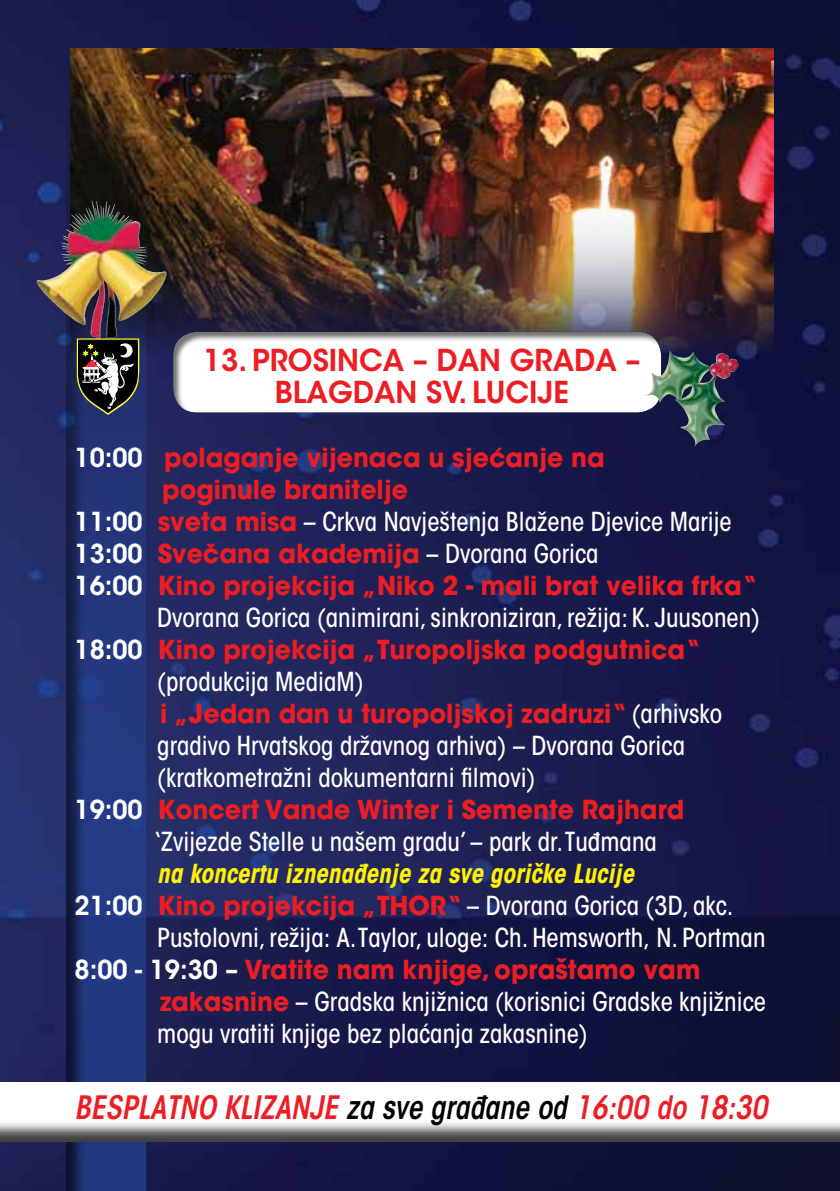
<style>
.page{position:relative;width:840px;height:1191px;background:#fff}
.page>*{position:absolute;margin:0;border:0;box-sizing:border-box;transform-origin:0 0}
.t1{font:italic 600 condensed 32px "ITC Avant Garde Std";color:#ed1d24;scale:.94 1}
.t2{font:600 30px/32px "ITC Avant Garde Std";color:#ed1d24;text-align:center}
.t3{font:500 condensed 26px "ITC Avant Garde Std";color:#fff}
.t4{font:700 26px "ITC Avant Garde Std";color:#ed1d24}
.t5{font:italic 700 condensed 26px "ITC Avant Garde Std";color:#fff200}
.s1{font-weight:600;color:#fff}
.s2{font-weight:600;font-stretch:normal}
.s3{font-weight:700;font-stretch:normal;color:#ed1d24}
.s4{font-weight:500;font-stretch:condensed;color:#fff}
.s5{color:#000}
</style>
<div class="page">
<img style="left:0;top:0;width:839px;height:1191px">
<div style="left:64px;top:0;width:83px;height:1191px;background:#000;opacity:.75"></div>
<img style="left:70px;top:49px;width:703px;height:304px">
<div style="left:0;top:1079px;width:839px;height:64px;background:#000;opacity:.75"></div>
<div style="left:170px;top:328px;width:492px;height:86px;background:#000;opacity:.55"></div>
<img style="left:79px;top:201px;width:16px;height:22px">
<svg style="left:76px;top:338px;width:64px;height:77px;background:#4a4a47"></svg>
<img style="left:644px;top:350px;width:95px;height:97px">
<p class="t2" style="left:203px;top:344px;width:438px">13. PROSINCA – DAN GRADA –<br>BLAGDAN SV. LUCIJE</p>
<p class="t4" style="left:74px;top:440px;width:531px"><span class="s1">10:00</span> polaganje vijenaca u sjećanje na</p>
<p class="t4" style="left:162px;top:472px;width:247px">poginule branitelje</p>
<p class="t3" style="left:74px;top:505px;width:658px"><span class="s2">11:00</span> <span class="s3">sveta misa</span> – Crkva Navještenja Blažene Djevice Marije</p>
<p class="t4" style="left:74px;top:536px;width:525px"><span class="s1">13:00</span> Svečana akademija <span class="s4">– Dvorana Gorica</span></p>
<p class="t4" style="left:74px;top:568px;width:682px"><span class="s1">16:00</span> Kino projekcija „Niko 2 - mali brat velika frka“</p>
<p class="t3" style="left:157px;top:602px;width:604px">Dvorana Gorica (animirani, sinkroniziran, režija: K. Juusonen)</p>
<p class="t4" style="left:74px;top:632px;width:625px"><span class="s1">18:00</span> Kino projekcija „Turopoljska podgutnica“</p>
<p class="t3" style="left:157px;top:666px;width:208px">(produkcija MediaM)</p>
<p class="t4" style="left:160px;top:696px;width:563px">i „Jedan dan u turopoljskoj zadruzi“ <span class="s4">(arhivsko</span></p>
<p class="t3" style="left:157px;top:730px;width:529px">gradivo Hrvatskog državnog arhiva) – Dvorana Gorica</p>
<p class="t3" style="left:157px;top:762px;width:379px">(kratkometražni dokumentarni filmovi)</p>
<p class="t4" style="left:74px;top:792px;width:611px"><span class="s1">19:00</span> Koncert Vande Winter i Semente Rajhard</p>
<p class="t3" style="left:155px;top:826px;width:503px">‘Zvijezde Stelle u našem gradu’ – park dr. Tuđmana</p>
<p class="t5" style="left:157px;top:857px;width:478px">na koncertu iznenađenje za sve goričke Lucije</p>
<p class="t3" style="left:74px;top:890px;width:660px"><span class="s2">21:00</span> <span class="s3">Kino projekcija „THOR“</span> – Dvorana Gorica (3D, akc.</p>
<p class="t3" style="left:157px;top:922px;width:609px">Pustolovni, režija: A.Taylor, uloge: Ch. Hemsworth, N. Portman</p>
<p class="t4" style="left:74px;top:953px;width:627px"><span class="s1">8:00 - 19:30 –</span> Vratite nam knjige, opraštamo vam</p>
<p class="t3" style="left:160px;top:986px;width:607px"><span class="s3">zakasnine</span> – Gradska knjižnica (korisnici Gradske knjižnice</p>
<p class="t3" style="left:157px;top:1018px;width:432px">mogu vratiti knjige bez plaćanja zakasnine)</p>
<p class="t1" style="left:74px;top:1087px;width:738px">Besplatno klizanje <span class="s5">za sve građane od</span> 16:00 do 18:30</p>
</div>
